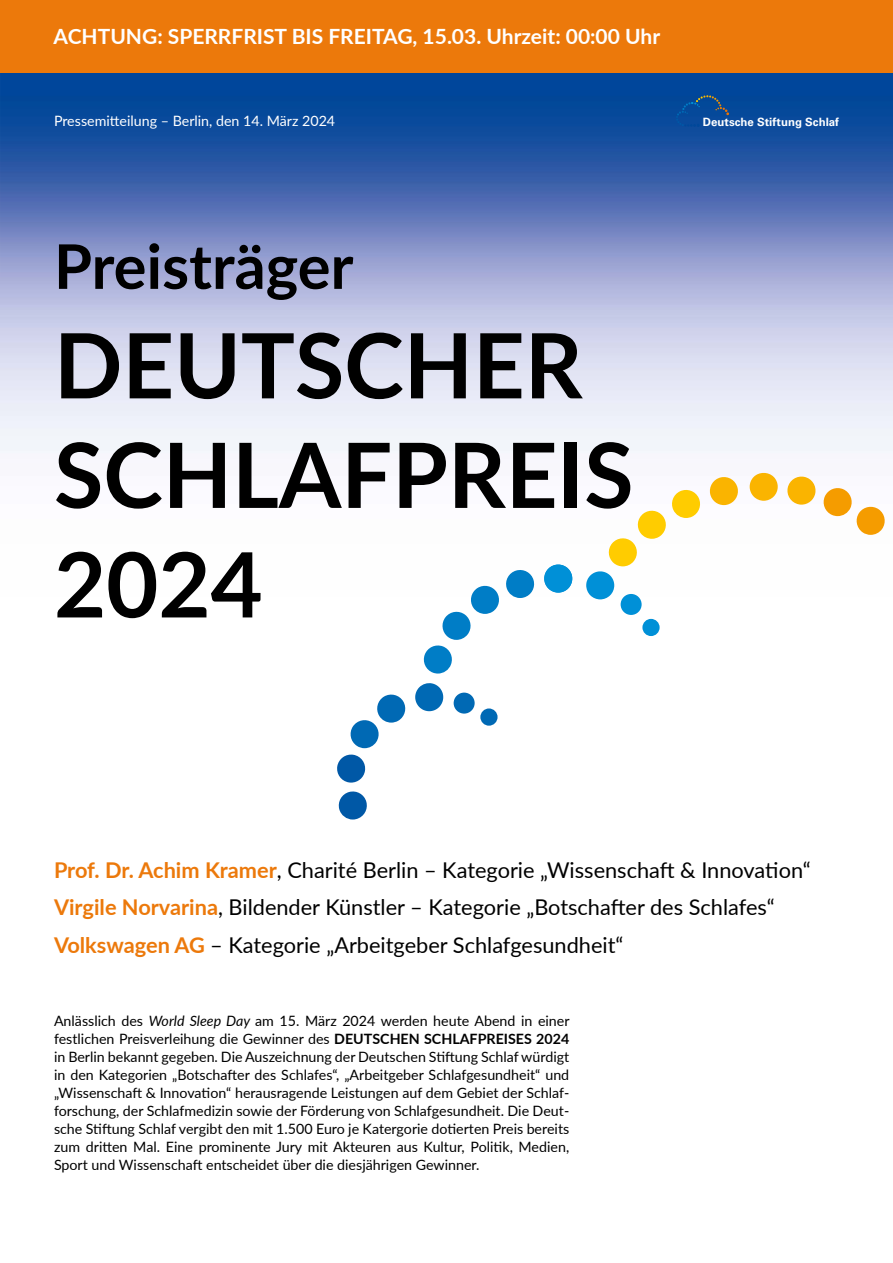
<style>
.page{position:relative;width:893px;height:1263px;background:#fff}
.page>*{position:absolute;margin:0;border:0;box-sizing:border-box;transform-origin:0 0}
.t1{font:700 90px/109.5px "Lato";color:#000}
.t2{font:700 61.5px "Lato";color:#000}
.t3{font:21.75px/37.5px "Lato";color:#000}
.t4{font:700 21px "Lato";color:#fff}
.t5{font:14.25px/18px "Lato";color:#000;text-align:justify}
.t6{font:14.25px "Lato";color:#fff}
.t7{font:700 11.4px "Univers LT Std";color:#fff}
.s1{font-weight:700;color:#ec790b}
.s2{font-style:italic}
.s3{font-weight:700}
</style>
<div class="page">
<img style="left:0;top:72px;width:893px;height:748px">
<svg style="left:676px;top:95px;width:53px;height:32px;background:#0d4c95"></svg>
<svg style="left:786px;top:475px;width:100px;height:60px"></svg>
<svg style="left:709px;top:476px;width:30px;height:29px"></svg>
<svg style="left:422px;top:568px;width:114px;height:105px"></svg>
<svg style="left:337px;top:790px;width:31px;height:29px"></svg>
<svg style="left:336px;top:693px;width:71px;height:89px"></svg>
<svg style="left:750px;top:472px;width:28px;height:29px"></svg>
<svg style="left:544px;top:564px;width:28px;height:29px"></svg>
<svg style="left:586px;top:488px;width:116px;height:111px"></svg>
<div style="left:621px;top:594px;width:21px;height:21px;background:#0090d7;border-radius:50%"></div>
<div style="left:642px;top:619px;width:18px;height:17px;background:#0090d7;border-radius:50%"></div>
<div style="left:454px;top:693px;width:21px;height:21px;background:#0069b4;border-radius:50%"></div>
<div style="left:480px;top:708px;width:18px;height:18px;background:#0069b4;border-radius:50%"></div>
<svg style="left:415px;top:682px;width:28px;height:29px"></svg>
<div style="left:0;top:0;width:893px;height:72px;background:#ec790b"></div>
<h3 class="t4" style="left:54px;top:21px;width:608px">ACHTUNG: SPERRFRIST BIS FREITAG, 15.03. Uhrzeit: 00:00 Uhr</h3>
<p class="t6" style="left:54px;top:110px;width:283px">Pressemitteilung – Berlin, den 14. März 2024</p>
<p class="t7" style="left:703px;top:116px;width:138px">Deutsche Stiftung Schlaf</p>
<h2 class="t2" style="left:54px;top:221px;width:301px">Preisträger</h2>
<h1 class="t1" style="left:54px;top:307px;width:581px">DEUTSCHER<br>SCHLAFPREIS<br>2024</h1>
<h3 class="t3" style="left:54px;top:850px;width:758px"><span class="s1">Prof. Dr. Achim Kramer</span>, Charité Berlin – Kategorie „Wissenschaft &amp; Innovation“<br><span class="s1">Virgile Norvarina</span>, Bildender Künstler – Kategorie „Botschafter des Schlafes“<br><span class="s1">Volkswagen AG</span> – Kategorie „Arbeitgeber Schlafgesundheit“</h3>
<p class="t5" style="left:54px;top:1011px;width:517px">Anlässlich des <span class="s2">World Sleep Day</span> am 15. März 2024 werden heute Abend in einer festlichen Preisverleihung die Gewinner des <span class="s3">DEUTSCHEN SCHLAFPREISES 2024 </span>in Berlin bekannt gegeben. Die Auszeichnung der Deutschen Stiftung Schlaf würdigt in den Kategorien „Botschafter des Schlafes“, „Arbeitgeber Schlafgesundheit“ und „Wissenschaft &amp; Innovation“ herausragende Leistungen auf dem Gebiet der Schlaf&shy;forschung, der Schlafmedizin sowie der Förderung von Schlafgesundheit. Die Deut&shy;sche Stiftung Schlaf vergibt den mit 1.500 Euro je Katergorie dotierten Preis bereits zum dritten Mal. Eine prominente Jury mit Akteuren aus Kultur, Politik, Medien, Sport und Wissenschaft entscheidet über die diesjährigen Gewinner.</p>
</div>
